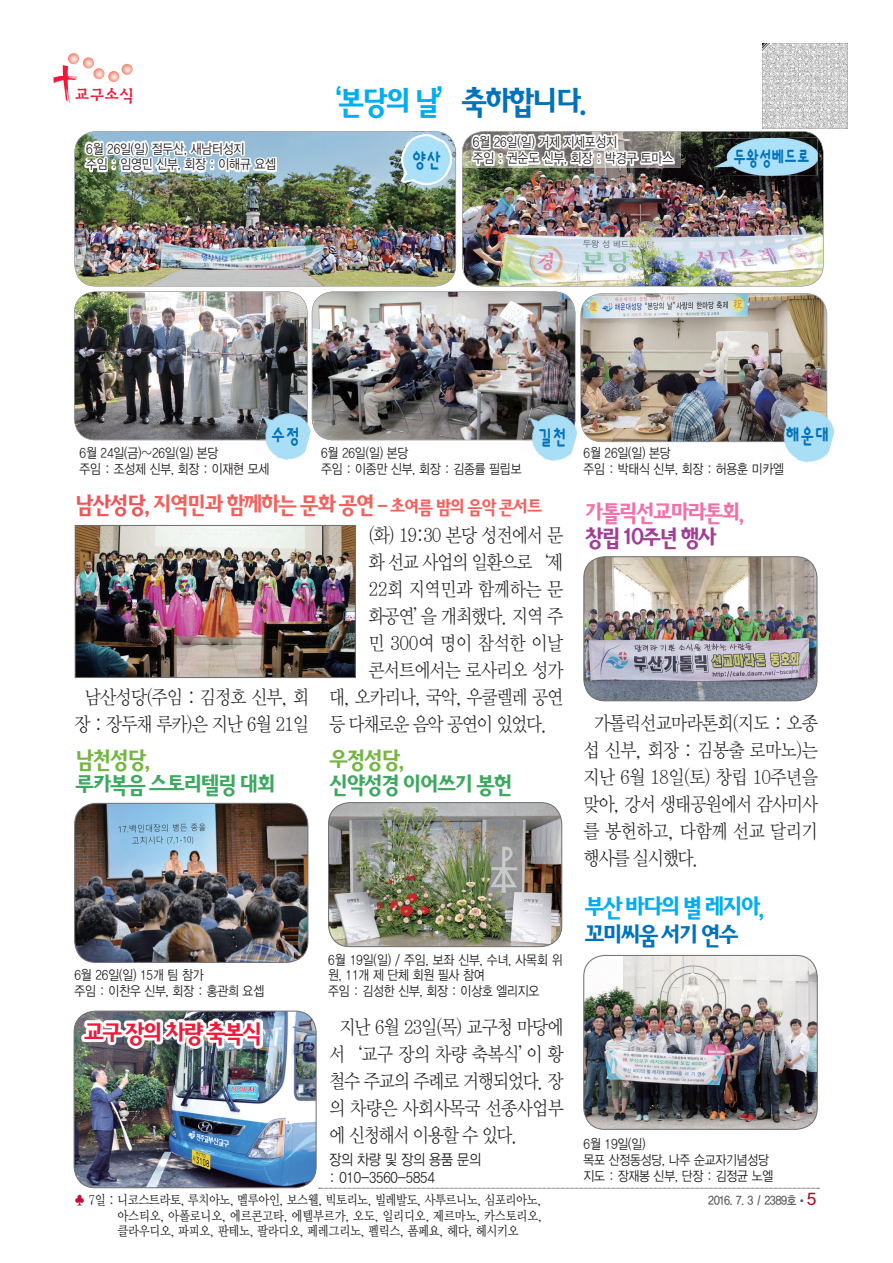
<style>
.page{position:relative;width:893px;height:1263px;background:#fff}
.page>*{position:absolute;margin:0;border:0;box-sizing:border-box;transform-origin:0 0}
.t1{font:500 33px "Korean RO";letter-spacing:-.19em;color:#00aeef;scale:.88 1}
.t2{font:500 25.5px "Korean RO";letter-spacing:-.2em;color:#00aeef;scale:.88 1}
.t3{font:500 25.5px "Korean RO";letter-spacing:-.19em;color:#ed1a3a;scale:.88 1}
.t4{font:500 25.5px "Korean RO";letter-spacing:-.2em;color:#0072bc;scale:.88 1}
.t5{font:500 24px "Korean RO";letter-spacing:-.18em;color:#f1625e;scale:.88 1}
.t6{font:500 24px "Korean RO";letter-spacing:-.18em;color:#3ca860;scale:.88 1}
.t7{font:500 24px "Korean RO";letter-spacing:-.18em;color:#73b743;scale:.88 1}
.t8{font:500 24px "Korean RO";letter-spacing:-.19em;color:#f171ab;scale:.88 1}
.t9{font:500 24px "Korean RO";letter-spacing:-.19em;color:#a13d96;scale:.88 1}
.t10{font:19.5px/27px "YDIY Mj O320";letter-spacing:-.055em;color:#231f20;text-align:justify;scale:.88 1}
.t11{font:19.5px "YDIY Mj O320";letter-spacing:-.015em;color:#231f20;scale:.88 1}
.t12{font:19.5px "YDIY Mj O320";letter-spacing:-.01em;color:#231f20;scale:.88 1}
.t13{font:700 19.5px "Korean TK";letter-spacing:-.165em;color:#0072bc;scale:.88 1}
.t14{font:700 19.5px "Korean TK";letter-spacing:-.165em;color:#0072bc;scale:.8 1}
.t15{font:16.5px "YDI Hsang IIB";color:#ed1a3a}
.t16{font:15px/18px "YDIYGO320";letter-spacing:-.01em;color:#231f20;scale:.87 1}
.t17{font:13.5px/15.8px "YDIYGO320";letter-spacing:-.01em;color:#231f20;scale:.87 1}
.t18{font:13.5px/15.5px "YDIY Mj O330";letter-spacing:-.03em;color:#231f20;scale:.87 1}
.t19{font:700 12px "Korean GD";letter-spacing:-.1em;color:#57585a;scale:.87 1}
.t20{font:700 4.2px "Korean GD";color:#57585a}
.s1{color:#0072bc}
.s2{color:#f05459}
.s3{font-size:19.5px}
.s4{color:#c3102e}
.s5{font-size:16.5px;color:#b00a27}
</style>
<div class="page">
<svg style="left:53px;top:53px;width:80px;height:51px"></svg>
<img style="left:75px;top:803px;width:233px;height:159px">
<div style="left:74px;top:803px;width:234px;height:160px;border:1px solid #6c6d70;border-radius:21px"></div>
<img style="left:329px;top:803px;width:233px;height:144px">
<div style="left:328px;top:802px;width:234px;height:145px;border:1px solid #6c6d70;border-radius:21px"></div>
<img style="left:584px;top:557px;width:233px;height:144px">
<div style="left:584px;top:556px;width:233px;height:145px;border:1px solid #6c6d70;border-radius:21px"></div>
<img style="left:74px;top:1011px;width:242px;height:177px">
<div style="left:74px;top:1011px;width:242px;height:177px;border:1px solid #6c6d70;border-radius:21px"></div>
<img style="left:82px;top:1019px;width:180px;height:30px">
<svg style="left:319px;top:1188px;width:500px;height:1px"></svg>
<img style="left:763px;top:44px;width:85px;height:85px">
<img style="left:74px;top:131px;width:382px;height:155px">
<img style="left:85px;top:140px;width:192px;height:33px">
<img style="left:584px;top:955px;width:233px;height:174px">
<div style="left:584px;top:955px;width:233px;height:174px;border:1px solid #6c6d70;border-radius:21px"></div>
<img style="left:391px;top:132px;width:65px;height:66px">
<img style="left:394px;top:132px;width:61px;height:63px">
<img style="left:415px;top:131px;width:41px;height:21px">
<img style="left:770px;top:415px;width:65px;height:48px">
<img style="left:532px;top:442px;width:43px;height:19px">
<img style="left:266px;top:442px;width:42px;height:18px">
<img style="left:74px;top:291px;width:753px;height:151px">
<img style="left:77px;top:527px;width:277px;height:149px">
<div style="left:75px;top:525px;width:281px;height:153px;border:1px solid #6c6d70"></div>
<img style="left:462px;top:131px;width:361px;height:155px">
<img style="left:714px;top:138px;width:104px;height:38px">
<svg style="left:462px;top:132px;width:218px;height:36px"></svg>
<p class="t15" style="left:75px;top:88px;width:60px">교구소식</p>
<p class="t17" style="left:86px;top:141px;width:220px">6월 26일(일) 절두산, 새남터성지<br>주임 : 임영민 신부, 회장 : 이해규 요셉</p>
<h1 class="t1" style="left:313px;top:84px;width:314px">‘본당의 날’<span class="s1">축하합니다.</span></h1>
<h3 class="t13" style="left:410px;top:150px;width:38px">양산</h3>
<p class="t17" style="left:473px;top:134px;width:232px">6월 26일(일) 거제 지세포성지<br>주임 : 권순도 신부, 회장 : 박경구 토마스</p>
<h3 class="t14" style="left:732px;top:148px;width:101px">두왕성베드로</h3>
<h3 class="t13" style="left:269px;top:426px;width:38px">수정</h3>
<h3 class="t13" style="left:536px;top:427px;width:38px">길천</h3>
<p class="t17" style="left:80px;top:445px;width:220px">6월 24일(금)~26일(일) 본당<br>주임 : 조성제 신부, 회장 : 이재현 모세</p>
<p class="t17" style="left:321px;top:445px;width:232px">6월 26일(일) 본당<br>주임 : 이종만 신부, 회장 : 김종률 필립보</p>
<h3 class="t5" style="left:74px;top:492px;width:535px"><span class="s2">남산성당,</span>지역민과 함께하는 문화 공연 <span class="s3">- 초여름 밤의 음악 콘서트</span></h3>
<h3 class="t10" style="left:74px;top:683px;width:268px;text-align:center">남산성당(주임 : 김정호 신부, 회 장 : 장두채 루카)은 지난 6월 21일</h3>
<h3 class="t7" style="left:74px;top:746px;width:89px">남천성당,</h3>
<h3 class="t6" style="left:74px;top:772px;width:232px">루카복음 스토리텔링 대회</h3>
<h3 class="t10" style="left:368px;top:521px;width:223px">(화) 19:30 본당 성전에서 문</h3>
<h3 class="t10" style="left:368px;top:548px;width:223px">화 선교 사업의 일환으로‘제</h3>
<h3 class="t11" style="left:368px;top:579px;width:223px">22회 지역민과 함께하는 문</h3>
<h3 class="t10" style="left:368px;top:602px;width:223px">화공연’을 개최했다. 지역 주</h3>
<h3 class="t12" style="left:368px;top:633px;width:223px">민 300여 명이 참석한 이날</h3>
<h3 class="t10" style="left:368px;top:657px;width:223px">콘서트에서는 로사리오 성가</h3>
<h3 class="t10" style="left:329px;top:684px;width:268px">대, 오카리나, 국악, 우쿨렐레 공연</h3>
<h3 class="t10" style="left:329px;top:711px;width:250px">등 다채로운 음악 공연이 있었다.</h3>
<h3 class="t7" style="left:328px;top:746px;width:89px">우정성당,</h3>
<h3 class="t6" style="left:328px;top:772px;width:212px">신약성경 이어쓰기 봉헌</h3>
<p class="t17" style="left:74px;top:968px;width:220px">6월 26일(일) 15개 팀 참가<br>주임 : 이찬우 신부, 회장 : 홍관희 요셉</p>
<h2 class="t3" style="left:83px;top:1020px;width:207px">교구 장의 차량 축복식</h2>
<p class="t17" style="left:328px;top:952px;width:271px">6월 19일(일) / 주임, 보좌 신부, 수녀, 사목회 위 원, 11개 제 단체 회원 필사 참여<br>주임 : 김성한 신부, 회장 : 이상호 엘리지오</p>
<h3 class="t10" style="left:329px;top:1013px;width:268px;text-indent:10px">지난 6월 23일(목) 교구청 마당에 서‘교구 장의 차량 축복식’이 황 철수 주교의 주례로 거행되었다. 장 의 차량은 사회사목국 선종사업부 에 신청해서 이용할 수 있다.</h3>
<p class="t16" style="left:329px;top:1151px;width:176px">장의 차량 및 장의 용품 문의 : 010-3560-5854</p>
<h3 class="t13" style="left:784px;top:426px;width:54px">해운대</h3>
<p class="t17" style="left:584px;top:445px;width:232px">6월 26일(일) 본당<br>주임 : 박태식 신부, 회장 : 허용훈 미카엘</p>
<h3 class="t8" style="left:584px;top:500px;width:186px">가톨릭선교마라톤회,</h3>
<h3 class="t9" style="left:584px;top:525px;width:154px">창립 10주년 행사</h3>
<h3 class="t10" style="left:584px;top:709px;width:268px;text-indent:11px">가톨릭선교마라톤회(지도 : 오종 섭 신부, 회장 : 김봉출 로마노)는 지난 6월 18일(토) 창립 10주년을 맞아, 강서 생태공원에서 감사미사 를 봉헌하고, 다함께 선교 달리기 행사를 실시했다.</h3>
<h2 class="t2" style="left:584px;top:893px;width:209px">부산 바다의 별 레지아,</h2>
<h2 class="t4" style="left:584px;top:922px;width:179px">꼬미씨움 서기 연수</h2>
<p class="t17" style="left:584px;top:1136px;width:220px">6월 19일(일)<br>목포 산정동성당, 나주 순교자기념성당 지도 : 장재봉 신부, 단장 : 김정균 노엘</p>
<p class="t18" style="left:74px;top:1193px;width:539px"><span class="s4">♣</span> 7일 : 니코스트라토, 루치아노, 멜루아인, 보스웰, 빅토리노, 빌레발도, 사투르니노, 심포리아노,</p>
<p class="t20" style="left:800px;top:1198px;width:19px">● <span class="s5">5</span></p>
<p class="t18" style="left:117px;top:1208px;width:490px">아스티오, 아폴로니오, 에르콘고타, 에텔부르가, 오도, 일리디오, 제르마노, 카스토리오, 클라우디오, 파피오, 판테노, 팔라디오, 페레그리노, 펠릭스, 폼페요, 헤다, 헤시키오</p>
<p class="t19" style="left:708px;top:1194px;width:104px">2016. 7. 3 / 2389호</p>
</div>
